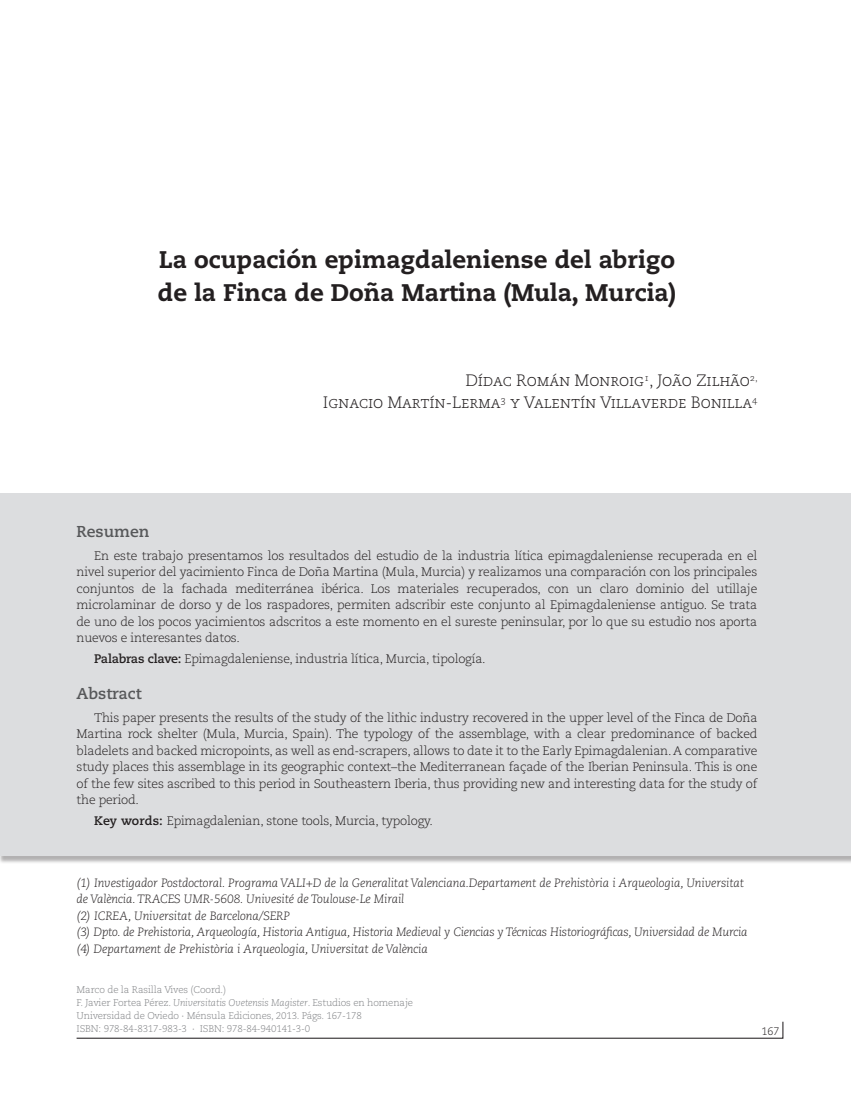
<style>
.page{position:relative;width:851px;height:1106px;background:#fff}
.page>*{position:absolute;margin:0;border:0;box-sizing:border-box;transform-origin:0 0}
._01_TITULO_ARTICULO{font:800 24px "Caecilia LT Std";color:#231f20}
._01_TITULO_AUTOR{font:300 16.5px "Caecilia LT Std";letter-spacing:-.01em;color:#231f20}
._03_SUBAPARTADO{font:700 15.75px "Caecilia LT Std";color:#57585a}
._04_RESUMEN{font:300 12.3px/16.5px "Caecilia LT Std";letter-spacing:-.015em;color:#231f20;text-align:justify}
._01_TITULO_HONORES{font:italic 300 12px/16.5px "Caecilia LT Std";letter-spacing:-.01em;color:#231f20}
.t1{font:300 10.8px "Caecilia LT Std";color:#231f20}
._04_RESUMEN-2{font:300 9.75px "Caecilia LT Std";letter-spacing:-.015em;color:#808285}
.s1{font-weight:700}
.s2{font-style:italic}
</style>
<div class="page">
<div style="left:0;top:494px;width:850px;height:370px;background:#231f20;opacity:.35"></div>
<div style="left:0;top:493px;width:850px;height:363px;background:#dcdddf"></div>
<svg style="left:76px;top:1021px;width:707px;height:18px"></svg>
<p class="_01_TITULO_ARTICULO" style="left:159px;top:245px;width:517px">La ocupación epimagdaleniense del abrigo</p>
<p class="_01_TITULO_ARTICULO" style="left:158px;top:278px;width:519px">de la Finca de Doña Martina (Mula, Murcia)</p>
<p class="_01_TITULO_AUTOR" style="left:465px;top:371px;width:294px">Dídac Román Monroig<sup>1</sup>, João Zilhão<sup>2,</sup></p>
<p class="_01_TITULO_AUTOR" style="left:323px;top:393px;width:436px">Ignacio Martín-Lerma<sup>3</sup> y Valentín Villaverde Bonilla<sup>4</sup></p>
<p class="_03_SUBAPARTADO" style="left:77px;top:522px;width:74px">Resumen</p>
<p class="_04_RESUMEN" style="left:77px;top:547px;width:682px;text-indent:18px">En este trabajo presentamos los resultados del estudio de la industria lítica epimagdaleniense recuperada en el nivel superior del yacimiento Finca de Doña Martina (Mula, Murcia) y realizamos una comparación con los principales conjuntos de la fachada mediterránea ibérica. Los materiales recuperados, con un claro dominio del utillaje microlaminar de dorso y de los raspadores, permiten adscribir este conjunto al Epimagdaleniense antiguo. Se trata de uno de los pocos yacimientos adscritos a este momento en el sureste peninsular, por lo que su estudio nos aporta nuevos e interesantes datos.</p>
<p class="_04_RESUMEN" style="left:94px;top:651px;width:393px"><span class="s1">Palabras clave:</span> Epimagdaleniense, industria lítica, Murcia, tipología.</p>
<p class="_03_SUBAPARTADO" style="left:77px;top:684px;width:66px">Abstract</p>
<p class="_04_RESUMEN" style="left:77px;top:709px;width:682px;text-indent:18px">This paper presents the results of the study of the lithic industry recovered in the upper level of the Finca de Doña Martina rock shelter (Mula, Murcia, Spain). The typology of the assemblage, with a clear predominance of backed bladelets and backed micropoints, as well as end-scrapers, allows to date it to the Early Epimagdalenian. A comparative study places this assemblage in its geographic context–the Mediterranean façade of the Iberian Peninsula. This is one of the few sites ascribed to this period in Southeastern Iberia, thus providing new and interesting data for the study of the period.</p>
<p class="_04_RESUMEN" style="left:94px;top:813px;width:340px"><span class="s1">Key words:</span> Epimagdalenian, stone tools, Murcia, typology.</p>
<p class="_01_TITULO_HONORES" style="left:77px;top:874px;width:669px">(1) Investigador Postdoctoral. Programa VALI+D de la Generalitat Valenciana.Departament de Prehistòria i Arqueologia, Universitat de València. TRACES UMR-5608. Univesité de Toulouse-Le Mirail</p>
<p class="_01_TITULO_HONORES" style="left:77px;top:907px;width:215px">(2) ICREA, Universitat de Barcelona/SERP</p>
<p class="_01_TITULO_HONORES" style="left:77px;top:924px;width:672px">(3) Dpto. de Prehistoria, Arqueología, Historia Antigua, Historia Medieval y Ciencias y Técnicas Historiográficas, Universidad de Murcia</p>
<p class="_01_TITULO_HONORES" style="left:77px;top:940px;width:353px">(4) Departament de Prehistòria i Arqueologia, Universitat de València</p>
<p class="_04_RESUMEN-2" style="left:77px;top:984px;width:151px">Marco de la Rasilla Vives (Coord.)</p>
<p class="_04_RESUMEN-2" style="left:77px;top:997px;width:338px">F. Javier Fortea Pérez. <span class="s2">Universitatis Ovetensis Magister</span>. Estudios en homenaje</p>
<p class="_04_RESUMEN-2" style="left:77px;top:1010px;width:287px">Universidad de Oviedo · Ménsula Ediciones, 2013. Págs. 167-178</p>
<p class="_04_RESUMEN-2" style="left:77px;top:1022px;width:235px">ISBN: 978-84-8317-983-3 · ISBN: 978-84-940141-3-0</p>
<p class="t1" style="left:761px;top:1025px;width:19px">167</p>
</div>
